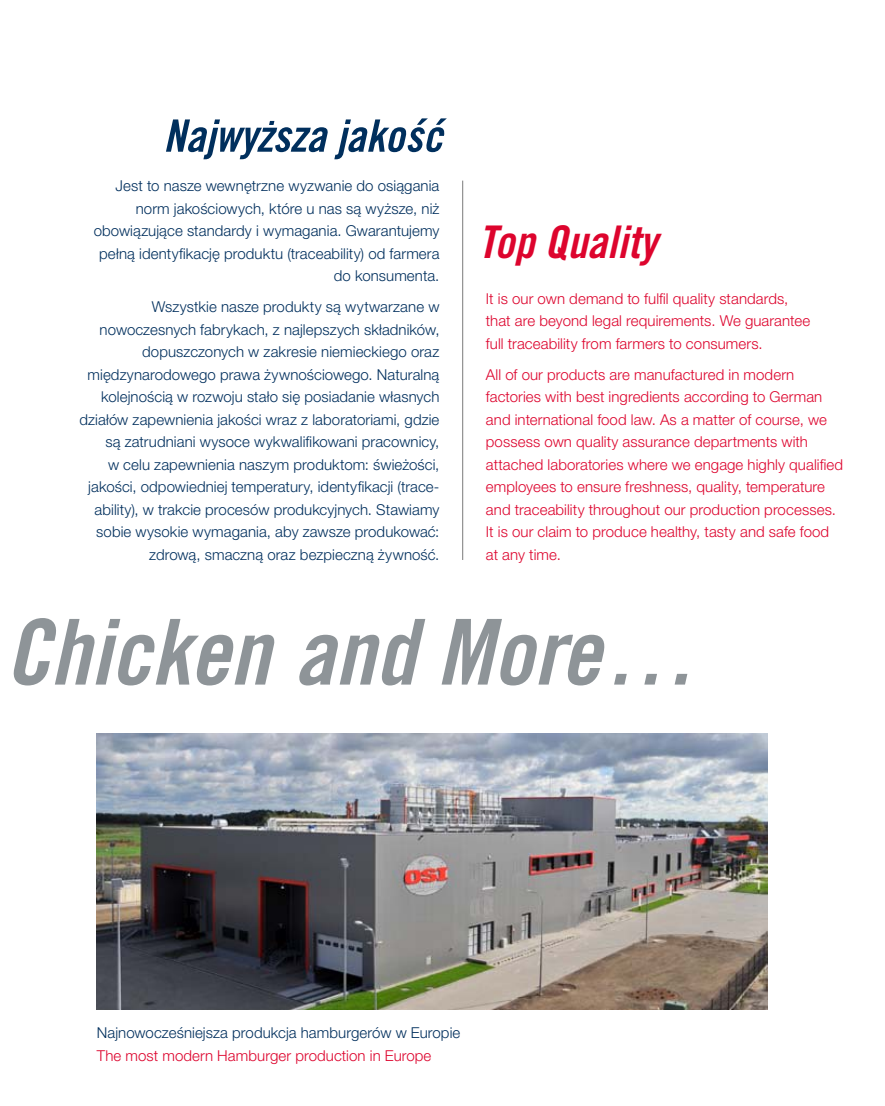
<style>
.page{position:relative;width:885px;height:1106px;background:#fff}
.page>*{position:absolute;margin:0;border:0;box-sizing:border-box;transform-origin:0 0}
.t1{font:90.9px "Trade Gothic LT Std Bd Cn 20 Obl";color:#8e9498}
.t2{font:45px "Trade Gothic LT Std Bd Cn 20 Obl";color:#dd042d}
.t3{font:300 15px/22.5px "Helvetica Neue LT Pro";letter-spacing:.005em;color:#002f5d;text-align:right}
.t4{font:300 15px/22.5px "Helvetica Neue LT Pro";letter-spacing:.005em;color:#dd042d}
</style>
<div class="page">
<img style="left:97px;top:733px;width:670px;height:276px">
<hr style="left:462px;top:181px;width:1px;height:379px;background:#7b7b7a">
<svg style="left:166px;top:118px;width:281px;height:41px"></svg>
<p class="t3" style="left:94px;top:174px;width:347px">Jest to nasze wewnętrzne wyzwanie do osiągania norm jakościowych, które u nas są wyższe, niż obowiązujące standardy i wymagania. Gwarantujemy pełną identyfikację produktu (traceability) od farmera do konsumenta.</p>
<p class="t3" style="left:80px;top:295px;width:361px">Wszystkie nasze produkty są wytwarzane w nowoczesnych fabrykach, z najlepszych składników, dopuszczonych w zakresie niemieckiego oraz międzynarodowego prawa żywnościowego. Naturalną kolejnością w rozwoju stało się posiadanie własnych działów zapewnienia jakości wraz z laboratoriami, gdzie są zatrudniani wysoce wykwalifikowani pracownicy,<br>w celu zapewnienia naszym produktom: świeżości, jakości, odpowiedniej temperatury, identyfikacji (trace&shy;ability), w trakcie procesów produkcyjnych. Stawiamy sobie wysokie wymagania, aby zawsze produkować: zdrową, smaczną oraz bezpieczną żywność.</p>
<p class="t4" style="left:486px;top:287px;width:326px">It is our own demand to fulfil quality standards, that are beyond legal requirements. We guarantee full traceability from farmers to consumers.</p>
<h2 class="t2" style="left:478px;top:214px;width:180px">Top Quality</h2>
<p class="t4" style="left:486px;top:363px;width:358px">All of our products are manufactured in modern factories with best ingredients according to German and international food law. As a matter of course, we possess own quality assurance departments with attached laboratories where we engage highly qualified employees to ensure freshness, quality, temperature and traceability throughout our production processes.<br>It is our claim to produce healthy, tasty and safe food at any time.</p>
<h1 class="t1" style="left:5px;top:597px;width:691px">Chicken and More…</h1>
<p class="t3" style="left:97px;top:1021px;width:365px">Najnowocześniejsza produkcja hamburgerów w Europie</p>
<p class="t4" style="left:97px;top:1043px;width:336px">The most modern Hamburger production in Europe</p>
</div>
